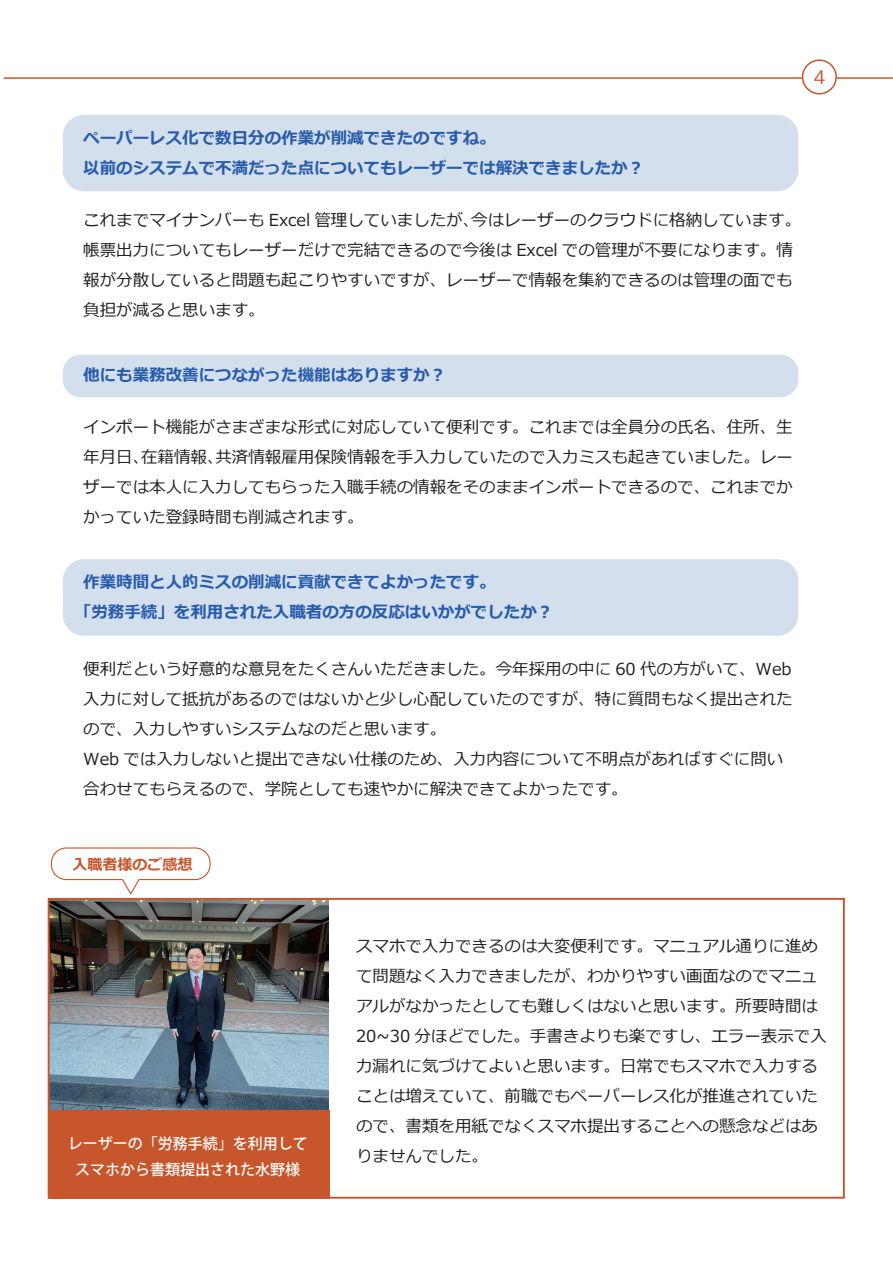
<style>
.page{position:relative;width:893px;height:1263px;background:#fff}
.page>*{position:absolute;margin:0;border:0;box-sizing:border-box;transform-origin:0 0}
.t1{font:18px "Koz Go Pr 6 N";color:#c7562c}
.t2{font:16.5px/30px "Meiryo";color:#231f20}
.t3{font:700 16.5px/30px "Meiryo";color:#275caa}
.t4{font:500 15px/26.2px "Koz Go Pr 6 N";color:#fff;text-align:center}
.t5{font:700 15px "Meiryo";color:#c7562c}
</style>
<div class="page">
<hr style="left:4px;top:77px;width:889px;height:2px;background:#c7562c">
<div style="left:803px;top:60px;width:33px;height:34px;background:#fff;border-radius:50%"></div>
<div style="left:802px;top:59px;width:35px;height:36px;border:2px solid #c7562c;border-radius:50%"></div>
<div style="left:63px;top:559px;width:735px;height:77px;background:#d4dfee;border-radius:21px"></div>
<div style="left:63px;top:115px;width:735px;height:76px;background:#d4dfee;border-radius:21px"></div>
<div style="left:63px;top:355px;width:735px;height:42px;background:#d4dfee;border-radius:18px"></div>
<div style="left:49px;top:1110px;width:280px;height:88px;background:#c7562c"></div>
<img style="left:51px;top:901px;width:278px;height:209px">
<div style="left:48px;top:898px;width:797px;height:301px;border:2px solid #c7562c"></div>
<svg style="left:50px;top:847px;width:161px;height:48px"></svg>
<p class="t3" style="left:83px;top:123px;width:562px">ペーパーレス化で数日分の作業が削減できたのですね。<br>以前のシステムで不満だった点についてもレーザーでは解決できましたか︖</p>
<p class="t2" style="left:83px;top:206px;width:720px">これまでマイナンバーも Excel 管理していましたが、今はレーザーのクラウドに格納しています。帳票出力についてもレーザーだけで完結できるので今後は Excel での管理が不要になります。情報が分散していると問題も起こりやすいですが、レーザーで情報を集約できるのは管理の面でも負担が減ると思います。</p>
<p class="t3" style="left:83px;top:361px;width:364px">他にも業務改善につながった機能はありますか︖</p>
<p class="t2" style="left:83px;top:413px;width:711px;text-align:justify">インポート機能がさまざまな形式に対応していて便利です。これまでは全員分の氏名、住所、生年月日、在籍情報、共済情報雇用保険情報を手入力していたので入力ミスも起きていました。レーザーでは本人に入力してもらった入職手続の情報をそのままインポートできるので、これまでかかっていた登録時間も削減されます。</p>
<p class="t3" style="left:75px;top:568px;width:480px;text-indent:8px">作業時間と人的ミスの削減に貢献できてよかったです。<br>「労務手続」を利用された入職者の方の反応はいかがでしたか︖</p>
<p class="t2" style="left:83px;top:655px;width:711px">便利だという好意的な意見をたくさんいただきました。今年採用の中に 60 代の方がいて、Web入力に対して抵抗があるのではないかと少し心配していたのですが、特に質問もなく提出されたので、入力しやすいシステムなのだと思います。<br>Web では入力しないと提出できない仕様のため、入力内容について不明点があればすぐに問い合わせてもらえるので、学院としても速やかに解決できてよかったです。</p>
<p class="t1" style="left:810px;top:67px;width:19px">４</p>
<p class="t5" style="left:73px;top:854px;width:122px">入職者様のご感想</p>
<p class="t4" style="left:68px;top:1131px;width:241px">レーザーの「労務手続」を利用してスマホから書類提出された水野様</p>
<p class="t2" style="left:356px;top:931px;width:472px">スマホで入力できるのは大変便利です。マニュアル通りに進めて問題なく入力できましたが、わかりやすい画面なのでマニュアルがなかったとしても難しくはないと思います。所要時間は<br>20~30 分ほどでした。手書きよりも楽ですし、エラー表示で入力漏れに気づけてよいと思います。日常でもスマホで入力することは増えていて、前職でもペーパーレス化が推進されていたので、書類を用紙でなくスマホ提出することへの懸念などはありませんでした。</p>
</div>
